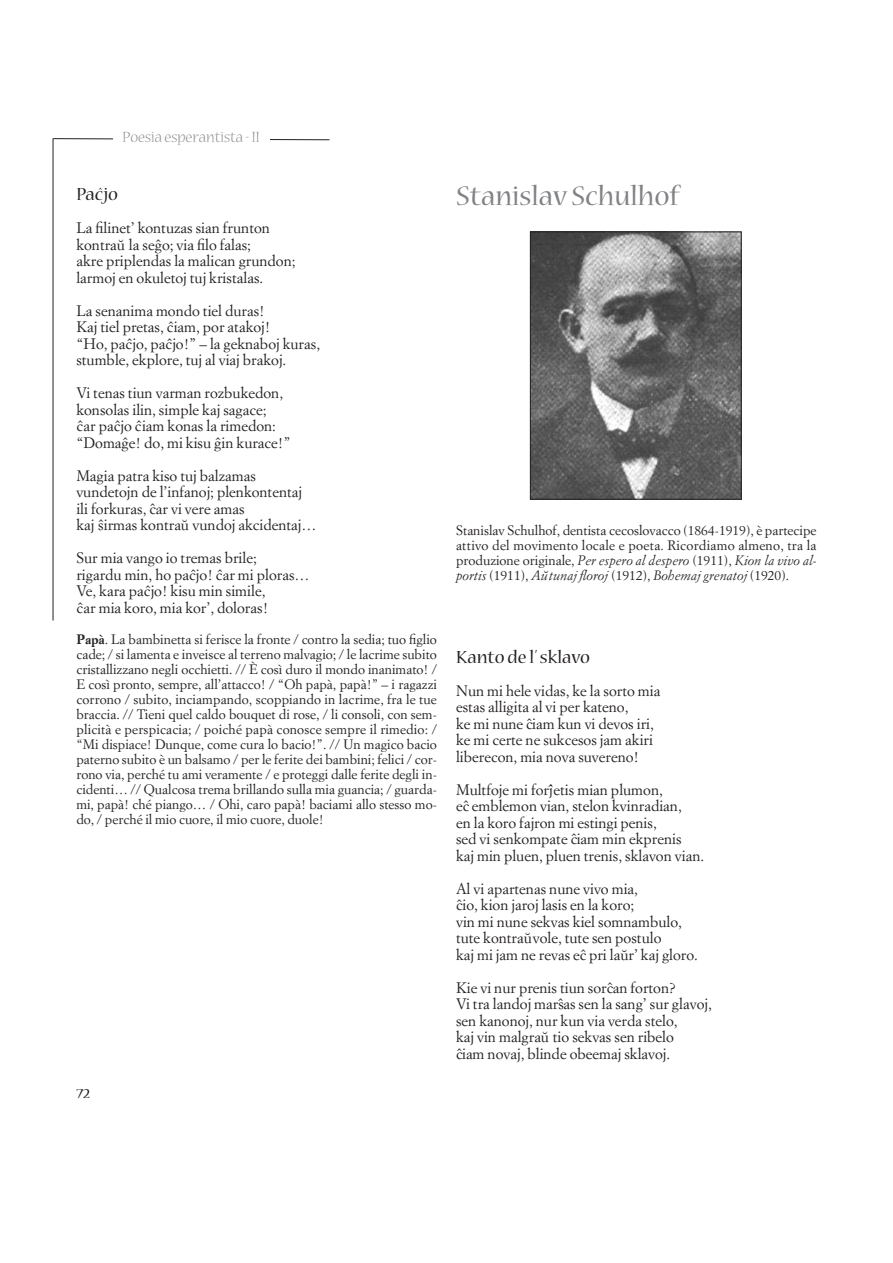
<style>
.page{position:relative;width:893px;height:1263px;background:#fff}
.page>*{position:absolute;margin:0;border:0;box-sizing:border-box;transform-origin:0 0}
.t1{font:30px "Nueva Std";color:#808285}
.t2{font:19.5px "Nueva Std";color:#231f20}
.t3{font:300 16.5px "Nueva Std";color:#808285}
.t4{font:15px/16.5px "Simoncini Garamond";color:#231f20}
.t5{font:15px "Nueva Std";color:#231f20;scale:1.1 1}
.t6{font:13.5px/15px "Simoncini Garamond";letter-spacing:.01em;color:#231f20;text-align:justify}
.s1{font-weight:700}
.s2{font-style:italic}
</style>
<div class="page">
<hr style="left:53px;top:138px;width:1px;height:482px;background:#231f20">
<svg style="left:52px;top:138px;width:278px;height:3px"></svg>
<div style="left:113px;top:131px;width:156px;height:17px;background:#fff"></div>
<img style="left:532px;top:234px;width:207px;height:264px">
<div style="left:530px;top:232px;width:211px;height:268px;border:1px solid #231f20"></div>
<p class="t3" style="left:123px;top:130px;width:139px">Poesia esperantista - II</p>
<h2 class="t2" style="left:76px;top:186px;width:43px">Pacˆjo</h2>
<p class="t4" style="left:76px;top:221px;width:221px">La filinet’ kontuzas sian frunton kontrau˘ la segˆo; via filo falas;<br>akre priplendas la malican grundon; larmoj en okuletoj tuj kristalas.</p>
<p class="t4" style="left:76px;top:303px;width:245px">La senanima mondo tiel duras!<br>Kaj tiel pretas, cˆiam, por atakoj!<br>“Ho, pacˆjo, pacˆjo!” – la geknaboj kuras, stumble, ekplore, tuj al viaj brakoj.</p>
<p class="t4" style="left:76px;top:386px;width:216px">Vi tenas tiun varman rozbukedon, konsolas ilin, simple kaj sagace;<br>cˆar pacˆjo cˆiam konas la rimedon: “Domagˆe! do, mi kisu gˆin kurace!”</p>
<p class="t4" style="left:76px;top:468px;width:242px">Magia patra kiso tuj balzamas vundetojn de l’infanoj; plenkontentaj ili forkuras, cˆar vi vere amas<br>kaj sˆirmas kontrau˘ vundoj akcidentaj…</p>
<p class="t4" style="left:76px;top:551px;width:235px">Sur mia vango io tremas brile;<br>rigardu min, ho pacˆjo! cˆar mi ploras… Ve, kara pacˆjo! kisu min simile,<br>cˆar mia koro, mia kor’, doloras!</p>
<p class="t6" style="left:76px;top:632px;width:362px"><span class="s1">Papà</span>. La bambinetta si ferisce la fronte / contro la sedia; tuo figlio cade; / si lamenta e inveisce al terreno malvagio; / le lacrime subito cristallizzano negli occhietti. // È così duro il mondo inanimato! / E così pronto, sempre, all’attacco! / “Oh papà, papà!” – i ragazzi corrono / subito, inciampando, scoppiando in lacrime, fra le tue braccia. // Tieni quel caldo bouquet di rose, / li consoli, con sem&shy;plicità e perspicacia; / poiché papà conosce sempre il rimedio: / “Mi dispiace! Dunque, come cura lo bacio!”. // Un magico bacio paterno subito è un balsamo / per le ferite dei bambini; felici / cor&shy;rono via, perché tu ami veramente / e proteggi dalle ferite degli in&shy;cidenti… // Qualcosa trema brillando sulla mia guancia; / guarda&shy;mi, papà! ché piango… / Ohi, caro papà! baciami allo stesso mo&shy;do, / perché il mio cuore, il mio cuore, duole!</p>
<p class="t5" style="left:76px;top:1087px;width:14px">72</p>
<h1 class="t1" style="left:456px;top:184px;width:225px">Stanislav Schulhof</h1>
<p class="t6" style="left:456px;top:524px;width:362px">Stanislav Schulhof, dentista cecoslovacco (1864-1919), è partecipe attivo del movimento locale e poeta. Ricordiamo almeno, tra la produzione originale, <span class="s2">Per espero al despero</span> (1911), <span class="s2">Kion la vivo al&shy;portis</span> (1911), <span class="s2">Au˘ tunaj floroj</span> (1912), <span class="s2">Bohemaj grenatoj</span> (1920).</p>
<h2 class="t2" style="left:456px;top:649px;width:136px">Kanto de l’ sklavo</h2>
<p class="t4" style="left:456px;top:684px;width:206px">Nun mi hele vidas, ke la sorto mia estas alligita al vi per kateno,<br>ke mi nune cˆiam kun vi devos iri, ke mi certe ne sukcesos jam akiri liberecon, mia nova suvereno!</p>
<p class="t4" style="left:456px;top:783px;width:249px">Multfoje mi forjˆetis mian plumon,<br>ecˆ emblemon vian, stelon kvinradian,<br>en la koro fajron mi estingi penis,<br>sed vi senkompate cˆiam min ekprenis<br>kaj min pluen, pluen trenis, sklavon vian.</p>
<p class="t4" style="left:456px;top:882px;width:243px">Al vi apartenas nune vivo mia,<br>cˆio, kion jaroj lasis en la koro;<br>vin mi nune sekvas kiel somnambulo, tute kontrau˘ vole, tute sen postulo<br>kaj mi jam ne revas ecˆ pri lau˘ r’ kaj gloro.</p>
<p class="t4" style="left:456px;top:981px;width:257px">Kie vi nur prenis tiun sorcˆan forton?<br>Vi tra landoj marsˆas sen la sang’ sur glavoj, sen kanonoj, nur kun via verda stelo,<br>kaj vin malgrau˘ tio sekvas sen ribelo<br>cˆiam novaj, blinde obeemaj sklavoj.</p>
</div>
